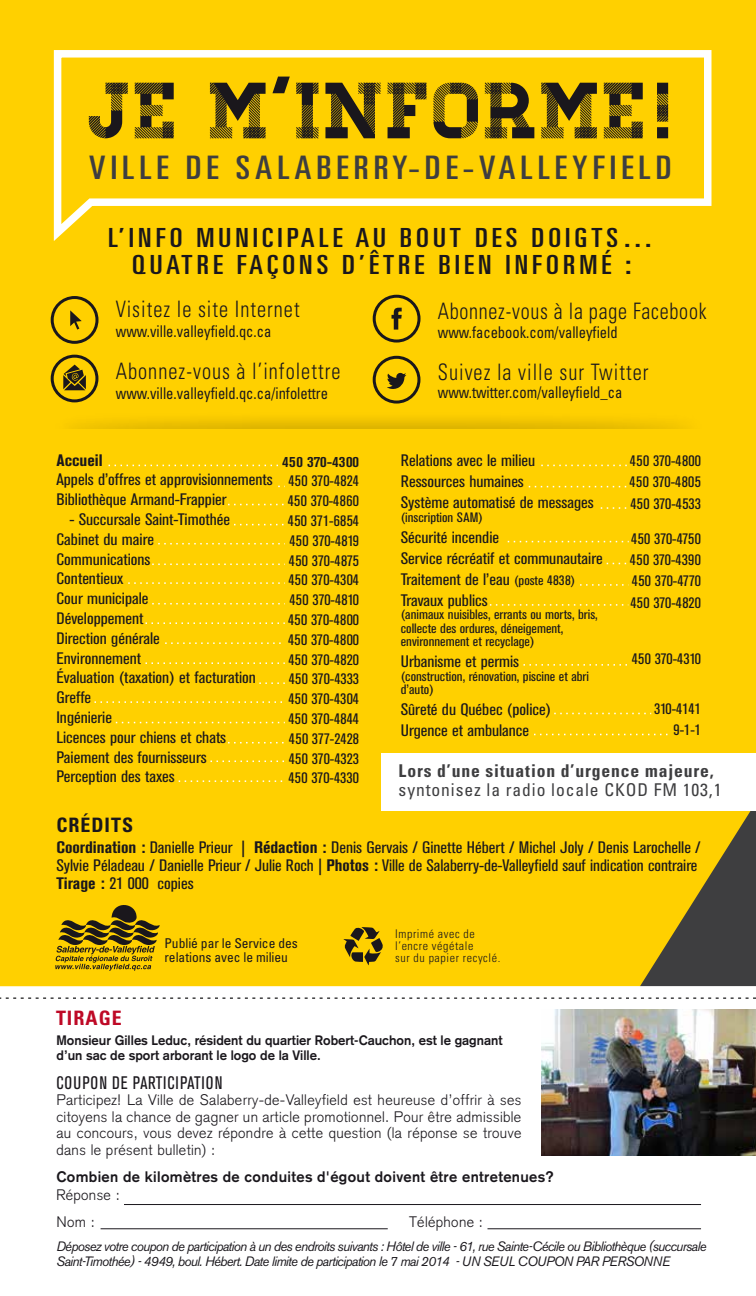
<style>
.page{position:relative;width:756px;height:1296px;background:#fff}
.page>*{position:absolute;margin:0;border:0;box-sizing:border-box;transform-origin:0 0}
.t1{font:79.5px "Homestead Display";letter-spacing:.025em;color:#1a171c}
.t2{font:ultra-condensed 32.4px "Univers";letter-spacing:.13em;color:#3e3e40;scale:1.19 1}
.t3{font:ultra-condensed 26.4px/27.6px "Univers";letter-spacing:.13em;color:#1a171c;text-align:center;scale:1.19 1}
.t4{font:300 condensed 22.65px "Univers";letter-spacing:.05em;color:#1a171c;scale:.9 1}
.t5{font:300 condensed 22.65px "Univers";letter-spacing:.05em;color:#1a171c;scale:.89 1}
.t6{font:700 condensed 19.95px "Univers";letter-spacing:.05em;color:#1a171c}
.t7{font:700 condensed 19.95px "Univers";letter-spacing:.05em;color:#be0926}
.t8{font:condensed 18px "Akzidenz Grotesk BE";letter-spacing:.045em;color:#1a171c}
.t9{font:700 condensed 17.55px "Univers";letter-spacing:.05em;color:#3e3e40}
.t10{font:condensed 17.55px "Univers";letter-spacing:.05em;color:#3e3e40}
.t11{font:condensed 16.5px/19.8px "Akzidenz Grotesk BE";color:#1a171c;scale:1.14 1}
.t12{font:700 condensed 16.5px "Akzidenz Grotesk BE";color:#1a171c;scale:1.14 1}
.t13{font:condensed 16.2px "Univers";color:#1a171c;scale:.9 1}
.t14{font:condensed 15px/19.8px "Akzidenz Grotesk BE";color:#1a171c;text-align:justify;scale:1.1 1}
.t15{font:300 15px/16.5px "Akzidenz Grotesk";letter-spacing:.025em;color:#1a171c;text-align:justify}
.t16{font:700 15px "Akzidenz Grotesk";letter-spacing:.025em;color:#1a171c}
.t17{font:700 condensed 15px "Akzidenz Grotesk BE";color:#1a171c;scale:1.1 1}
.t18{font:italic 13.5px/15px "Akzidenz Grotesk BE";letter-spacing:-.05em;color:#1a171c;scale:.96 1}
.t19{font:condensed 13.5px/13.5px "Akzidenz Grotesk BE";color:#1a171c;scale:1.14 1}
.t20{font:700 13.5px/15px "Akzidenz Grotesk";color:#1a171c}
.t21{font:condensed 13.5px/13.5px "Univers";letter-spacing:-.005em;color:#1a171c}
.t22{font:300 condensed 12px/12px "Univers";letter-spacing:.05em;color:#1a171c}
.s1{font-size:13.5px}
.s2{font-weight:700}
</style>
<div class="page">
<div style="left:0;top:0;width:756px;height:986px;background:#ffd000"></div>
<img style="left:51px;top:390px;width:660px;height:39px">
<svg style="left:344px;top:927px;width:40px;height:38px;background:#9b7f0c"></svg>
<svg style="left:51px;top:296px;width:48px;height:48px;background:#cba606"></svg>
<svg style="left:51px;top:355px;width:47px;height:47px;background:#ad8e09"></svg>
<svg style="left:373px;top:295px;width:48px;height:48px;background:#c8a306"></svg>
<svg style="left:373px;top:356px;width:47px;height:48px;background:#c19e07"></svg>
<svg style="left:55px;top:900px;width:105px;height:71px;background:#b29209"></svg>
<svg style="left:50px;top:46px;width:665px;height:204px;background:#ffd417"></svg>
<div style="left:381px;top:753px;width:375px;height:57px;background:#fff"></div>
<svg style="left:109px;top:465px;width:169px;height:1px"></svg>
<svg style="left:228px;top:504px;width:57px;height:1px"></svg>
<svg style="left:234px;top:524px;width:51px;height:1px"></svg>
<svg style="left:158px;top:543px;width:127px;height:1px"></svg>
<svg style="left:152px;top:564px;width:133px;height:1px"></svg>
<svg style="left:128px;top:582px;width:157px;height:2px"></svg>
<svg style="left:152px;top:603px;width:133px;height:1px"></svg>
<svg style="left:146px;top:622px;width:139px;height:2px"></svg>
<svg style="left:165px;top:642px;width:120px;height:2px"></svg>
<svg style="left:146px;top:662px;width:139px;height:2px"></svg>
<svg style="left:259px;top:682px;width:26px;height:2px"></svg>
<svg style="left:94px;top:701px;width:191px;height:2px"></svg>
<svg style="left:116px;top:722px;width:169px;height:1px"></svg>
<svg style="left:228px;top:742px;width:57px;height:1px"></svg>
<svg style="left:211px;top:761px;width:74px;height:1px"></svg>
<svg style="left:541px;top:465px;width:88px;height:1px"></svg>
<svg style="left:529px;top:486px;width:100px;height:1px"></svg>
<svg style="left:601px;top:507px;width:27px;height:2px"></svg>
<svg style="left:508px;top:541px;width:121px;height:1px"></svg>
<svg style="left:607px;top:563px;width:20px;height:1px"></svg>
<svg style="left:580px;top:584px;width:48px;height:2px"></svg>
<svg style="left:490px;top:604px;width:138px;height:2px"></svg>
<svg style="left:524px;top:664px;width:105px;height:2px"></svg>
<svg style="left:554px;top:713px;width:97px;height:1px"></svg>
<svg style="left:534px;top:734px;width:134px;height:1px"></svg>
<svg style="left:179px;top:780px;width:106px;height:2px"></svg>
<hr style="left:124px;top:1204px;width:577px;height:1px;background:#1a171c">
<hr style="left:488px;top:1228px;width:213px;height:1px;background:#1a171c">
<hr style="left:101px;top:1228px;width:287px;height:1px;background:#1a171c">
<img style="left:541px;top:1010px;width:215px;height:146px">
<svg style="left:0;top:997px;width:756px;height:2px"></svg>
<h1 class="t1" style="left:89px;top:64px;width:586px">JE M’INFORME!</h1>
<h2 class="t2" style="left:89px;top:149px;width:491px">VILLE DE SALABERRY-DE-VALLEYFIELD</h2>
<h3 class="t3" style="left:108px;top:223px;width:460px">L’INFO MUNICIPALE AU BOUT DES DOIGTS…<br>QUATRE FAÇONS D’ÊTRE BIEN INFORMÉ :</h3>
<h3 class="t4" style="left:116px;top:295px;width:206px">Visitez le site Internet</h3>
<p class="t13" style="left:116px;top:321px;width:174px">www.ville.valleyfield.qc.ca</p>
<h3 class="t4" style="left:116px;top:358px;width:251px">Abonnez-vous à l’infolettre</h3>
<p class="t13" style="left:116px;top:383px;width:237px">www.ville.valleyfield.qc.ca/infolettre</p>
<p class="t12" style="left:56px;top:450px;width:42px">Accueil</p>
<p class="t11" style="left:56px;top:470px;width:191px">Appels d’offres et approvisionnements<br>Bibliothèque Armand-Frappier</p>
<p class="t11" style="left:56px;top:510px;width:176px;text-indent:13px">- Succursale Saint-Timothée<br>Cabinet du maire<br>Communications<br>Contentieux<br>Cour municipale<br>Développement<br>Direction générale<br>Environnement<br>Évaluation (taxation) et facturation<br>Greffe<br>Ingénierie<br>Licences pour chiens et chats<br>Paiement des fournisseurs<br>Perception des taxes</p>
<p class="t17" style="left:282px;top:453px;width:72px">450 370-4300</p>
<p class="t14" style="left:288px;top:472px;width:66px">450 370-4824<br>450 370-4860<br>450 371-6854<br>450 370-4819<br>450 370-4875<br>450 370-4304<br>450 370-4810<br>450 370-4800<br>450 370-4800<br>450 370-4820<br>450 370-4333<br>450 370-4304<br>450 370-4844<br>450 377-2428<br>450 370-4323<br>450 370-4330</p>
<h3 class="t5" style="left:438px;top:298px;width:303px">Abonnez-vous à la page Facebook</h3>
<p class="t13" style="left:438px;top:322px;width:201px">www.facebook.com/valleyfield</p>
<h3 class="t4" style="left:438px;top:359px;width:236px">Suivez la ville sur Twitter</h3>
<p class="t13" style="left:438px;top:382px;width:207px">www.twitter.com/valleyfield_ca</p>
<p class="t11" style="left:401px;top:450px;width:171px;line-height:21px">Relations avec le milieu<br>Ressources humaines<br>Système automatisé de messages</p>
<p class="t19" style="left:401px;top:511px;width:74px">(inscription SAM)</p>
<p class="t11" style="left:401px;top:527px;width:179px;line-height:21px">Sécurité incendie<br>Service récréatif et communautaire<br>Traitement de l’eau <span class="s1">(poste 4838)<br></span>Travaux publics</p>
<p class="t19" style="left:401px;top:608px;width:174px">(animaux nuisibles, errants ou morts, bris, collecte des ordures, déneigement, environnement et recyclage)</p>
<p class="t11" style="left:401px;top:652px;width:105px">Urbanisme et permis</p>
<p class="t19" style="left:401px;top:670px;width:167px">(construction, rénovation, piscine et abri d’auto)</p>
<p class="t11" style="left:401px;top:699px;width:133px;line-height:21px">Sûreté du Québec (police)<br>Urgence et ambulance</p>
<p class="t14" style="left:630px;top:451px;width:66px;line-height:21.3px">450 370-4800<br>450 370-4805<br>450 370-4533</p>
<p class="t14" style="left:630px;top:528px;width:66px;line-height:21.3px">450 370-4750<br>450 370-4390<br>450 370-4770<br>450 370-4820</p>
<p class="t14" style="left:632px;top:649px;width:65px">450 370-4310</p>
<p class="t14" style="left:654px;top:699px;width:44px;line-height:21px;text-align:right">310-4141<br>9-1-1</p>
<p class="t9" style="left:399px;top:760px;width:317px">Lors d’une situation d’urgence majeure,</p>
<p class="t10" style="left:399px;top:779px;width:324px">syntonisez la radio locale CKOD FM 103,1</p>
<p class="t6" style="left:56px;top:812px;width:78px">CRÉDITS</p>
<p class="t11" style="left:56px;top:838px;width:567px;line-height:18px"><span class="s2">Coordination :</span> Danielle Prieur | <span class="s2">Rédaction :</span> Denis Gervais / Ginette Hébert / Michel Joly / Denis Larochelle /<br>Sylvie Péladeau / Danielle Prieur / Julie Roch | <span class="s2">Photos :</span> Ville de Salaberry-de-Valleyfield sauf indication contraire<br><span class="s2">Tirage :</span> 21 000 copies</p>
<p class="t7" style="left:56px;top:1006px;width:67px">TIRAGE</p>
<p class="t21" style="left:165px;top:936px;width:135px">Publié par le Service des relations avec le milieu</p>
<p class="t22" style="left:395px;top:927px;width:107px">Imprimé avec de l’encre végétale<br>sur du papier recyclé.</p>
<p class="t20" style="left:56px;top:1033px;width:448px">Monsieur Gilles Leduc, résident du quartier Robert-Cauchon, est le gagnant d’un sac de sport arborant le logo de la Ville.</p>
<p class="t8" style="left:56px;top:1073px;width:167px">COUPON DE PARTICIPATION</p>
<p class="t15" style="left:56px;top:1092px;width:466px">Participez! La Ville de Salaberry-de-Valleyfield est heureuse d’offrir à ses citoyens la chance de gagner un article promotionnel. Pour être admissible au concours, vous devez répondre à cette question (la réponse se trouve dans le présent bulletin) :</p>
<p class="t16" style="left:56px;top:1168px;width:499px">Combien de kilomètres de conduites d'égout doivent être entretenues?</p>
<p class="t15" style="left:56px;top:1181px;width:65px;line-height:27px">Réponse :<br>Nom :</p>
<p class="t15" style="left:409px;top:1214px;width:75px">Téléphone :</p>
<p class="t18" style="left:56px;top:1239px;width:679px">Déposez votre coupon de participation à un des endroits suivants : Hôtel de ville - 61, rue Sainte-Cécile ou Bibliothèque (succursale<br>Saint-Timothée) - 4949, boul. Hébert. Date limite de participation le 7 mai 2014 - UN SEUL COUPON PAR PERSONNE</p>
</div>
